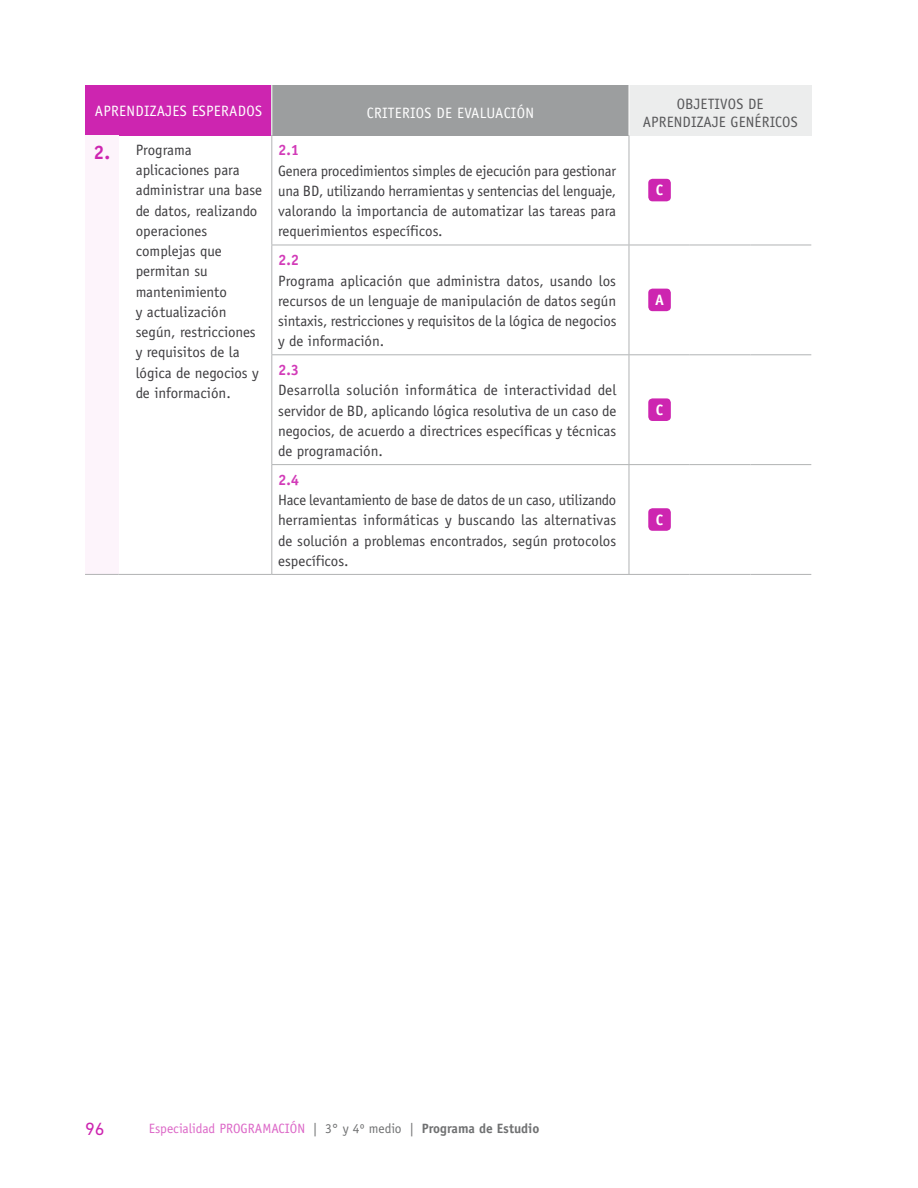
<style>
.page{position:relative;width:918px;height:1188px;background:#fff}
.page>*{position:absolute;margin:0;border:0;box-sizing:border-box;transform-origin:0 0}
.t1{font:18px "DIN Next LT Pro";color:#cd25b0}
.t2{font:15px/20.2px "Officina Sans";color:#3e3d40;text-align:justify}
.t3{font:15px "Officina Sans";letter-spacing:.02em;color:#fff}
.t4{font:15px "Officina Sans";letter-spacing:.01em;color:#58585a}
.t5{font:700 15px "Officina Sans";color:#d23bb8}
.t6{font:700 15px "Officina Sans";color:#fff}
.t7{font:13.5px "Officina Sans";color:#dc67c7}
.s1{font-weight:700;font-size:19.5px;color:#cd25b0}
.s2{color:#707172}
.s3{font-weight:700;color:#707172}
</style>
<div class="page">
<div style="left:85px;top:85px;width:187px;height:51px;background:#cd25b0"></div>
<div style="left:272px;top:85px;width:357px;height:51px;background:#9c9e9f"></div>
<div style="left:629px;top:85px;width:182px;height:51px;background:#eceded"></div>
<div style="left:85px;top:136px;width:34px;height:438px;background:#fdf4fb"></div>
<hr style="left:811px;top:85px;width:1px;height:51px;background:#eceded">
<hr style="left:85px;top:574px;width:34px;height:1px;background:#b1b3b4">
<hr style="left:119px;top:574px;width:153px;height:1px;background:#b1b3b4">
<hr style="left:629px;top:85px;width:1px;height:51px;background:#fff">
<hr style="left:271px;top:85px;width:1px;height:51px;background:#fff">
<hr style="left:271px;top:136px;width:1px;height:109px;background:#b1b3b4">
<hr style="left:629px;top:136px;width:1px;height:109px;background:#b1b3b4">
<hr style="left:271px;top:245px;width:1px;height:109px;background:#b1b3b4">
<hr style="left:629px;top:245px;width:1px;height:109px;background:#b1b3b4">
<hr style="left:271px;top:355px;width:1px;height:109px;background:#b1b3b4">
<hr style="left:629px;top:355px;width:1px;height:109px;background:#b1b3b4">
<hr style="left:271px;top:465px;width:1px;height:109px;background:#b1b3b4">
<hr style="left:629px;top:465px;width:1px;height:109px;background:#b1b3b4">
<hr style="left:271px;top:245px;width:358px;height:1px;background:#b1b3b4">
<hr style="left:629px;top:245px;width:61px;height:1px;background:#b1b3b4">
<hr style="left:690px;top:245px;width:61px;height:1px;background:#b1b3b4">
<hr style="left:751px;top:245px;width:60px;height:1px;background:#b1b3b4">
<hr style="left:271px;top:354px;width:358px;height:1px;background:#b1b3b4">
<hr style="left:629px;top:354px;width:61px;height:1px;background:#b1b3b4">
<hr style="left:690px;top:354px;width:61px;height:1px;background:#b1b3b4">
<hr style="left:751px;top:354px;width:60px;height:1px;background:#b1b3b4">
<hr style="left:271px;top:464px;width:358px;height:1px;background:#b1b3b4">
<hr style="left:629px;top:464px;width:61px;height:1px;background:#b1b3b4">
<hr style="left:690px;top:464px;width:61px;height:1px;background:#b1b3b4">
<hr style="left:751px;top:464px;width:60px;height:1px;background:#b1b3b4">
<hr style="left:272px;top:574px;width:357px;height:1px;background:#b1b3b4">
<hr style="left:629px;top:574px;width:61px;height:1px;background:#b1b3b4">
<hr style="left:690px;top:574px;width:61px;height:1px;background:#b1b3b4">
<hr style="left:751px;top:574px;width:60px;height:1px;background:#b1b3b4">
<div style="left:648px;top:179px;width:23px;height:22px;background:#cd25b0;border-radius:4px"></div>
<div style="left:648px;top:289px;width:23px;height:22px;background:#cd25b0;border-radius:4px"></div>
<div style="left:648px;top:398px;width:23px;height:23px;background:#cd25b0;border-radius:4px"></div>
<div style="left:648px;top:508px;width:23px;height:23px;background:#cd25b0;border-radius:4px"></div>
<p class="t3" style="left:95px;top:102px;width:9px">Aprend</p>
<p class="t3" style="left:144px;top:102px;width:30px">izajes</p>
<p class="t3" style="left:192px;top:102px;width:16px">Esper</p>
<p class="t3" style="left:229px;top:102px;width:18px">ados</p>
<p class="t3" style="left:367px;top:104px;width:159px">Criterios de Evaluación</p>
<p class="t2" style="left:136px;top:140px;width:128px;text-align:left;text-indent:-42px"><span class="s1">2.</span> Programa aplicaciones para administrar una base de datos, realizando operaciones complejas que permitan su mantenimiento<br>y actualización según, restricciones y requisitos de la lógica de negocios y de información.</p>
<p class="t5" style="left:278px;top:141px;width:23px">2.1</p>
<p class="t2" style="left:278px;top:161px;width:340px">Genera procedimientos simples de ejecución para gestionar una BD, utilizando herramientas y sentencias del lenguaje, valorando la importancia de automatizar las tareas para requerimientos específicos.</p>
<p class="t5" style="left:278px;top:251px;width:23px">2.2</p>
<p class="t2" style="left:278px;top:270px;width:340px">Programa aplicación que administra datos, usando los recursos de un lenguaje de manipulación de datos según sintaxis, restricciones y requisitos de la lógica de negocios y de información.</p>
<p class="t5" style="left:278px;top:361px;width:23px">2.3</p>
<p class="t2" style="left:278px;top:380px;width:340px">Desarrolla solución informática de interactividad del servidor de BD, aplicando lógica resolutiva de un caso de negocios, de acuerdo a directrices específicas y técnicas de programación.</p>
<p class="t5" style="left:278px;top:470px;width:23px">2.4</p>
<p class="t2" style="left:278px;top:490px;width:340px">Hace levantamiento de base de datos de un caso, utilizando herramientas informáticas y buscando las alternativas de solución a problemas encontrados, según protocolos específicos.</p>
<p class="t4" style="left:677px;top:95px;width:17px">Objet</p>
<p class="t4" style="left:715px;top:95px;width:15px">ivos</p>
<p class="t4" style="left:748px;top:95px;width:8px">de</p>
<p class="t4" style="left:643px;top:113px;width:9px">Aprend</p>
<p class="t4" style="left:691px;top:113px;width:56px">izaje Genér</p>
<p class="t4" style="left:770px;top:113px;width:14px">icos</p>
<p class="t6" style="left:656px;top:181px;width:8px">c</p>
<p class="t6" style="left:655px;top:291px;width:9px">a</p>
<p class="t6" style="left:656px;top:400px;width:8px">c</p>
<p class="t6" style="left:656px;top:510px;width:8px">c</p>
<p class="t1" style="left:85px;top:1118px;width:21px">96</p>
<p class="t7" style="left:149px;top:1121px;width:392px">Especialidad PROGRAMACIÓN <span class="s2">| 3° y 4º medio |</span> <span class="s3">Programa de Estudio</span></p>
</div>
